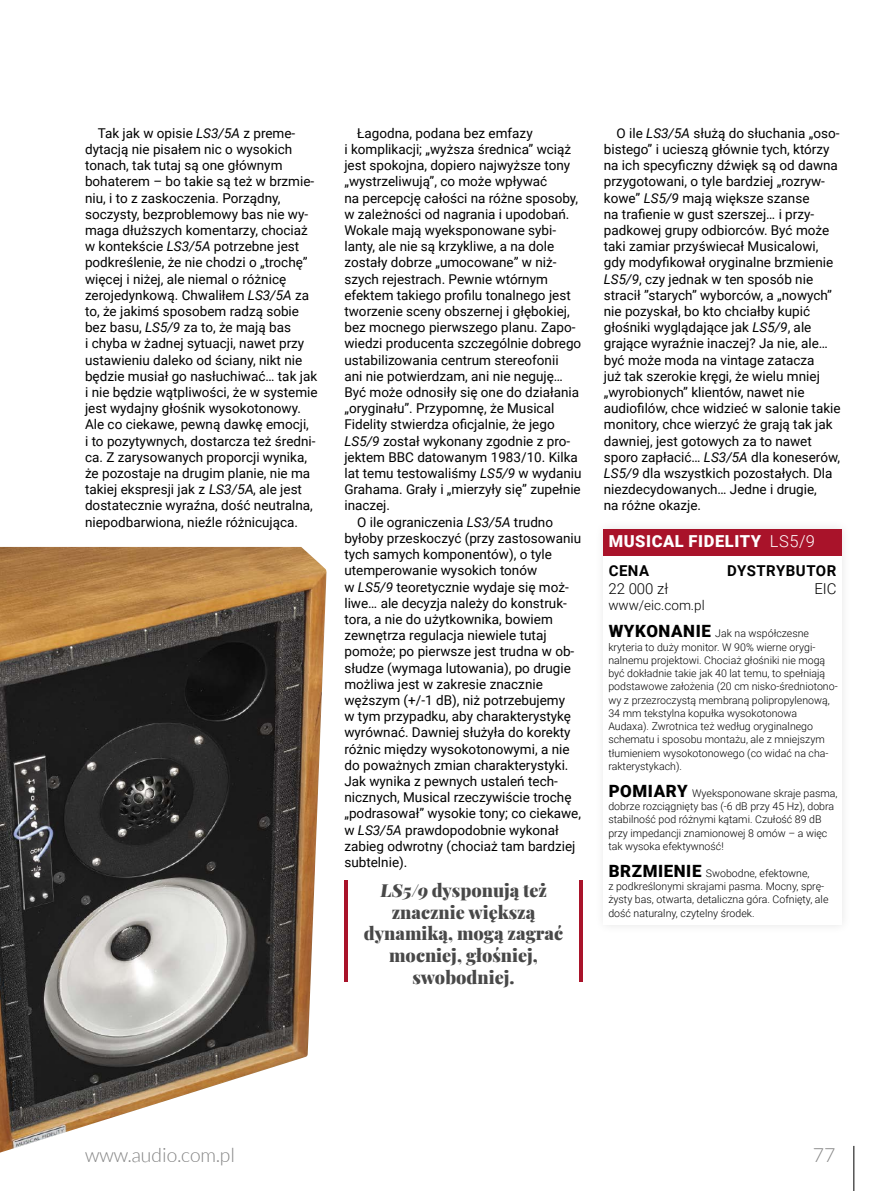
<style>
.page{position:relative;width:893px;height:1191px;background:#fff}
.page>*{position:absolute;margin:0;border:0;box-sizing:border-box;transform-origin:0 0}
.t1{font:300 19.5px "Lato";color:#858585}
.t2{font:900 18px/21.6px "Playfair Display";color:#484848;text-align:center}
.t3{font:900 16.5px "Roboto";letter-spacing:.035em;color:#fff}
.t4{font:700 15px "Roboto";letter-spacing:.035em;color:#000}
.t5{font:300 15px "Roboto";color:#000}
.t6{font:13.5px/16.2px "Roboto";color:#000}
.t7{font:300 13.5px "Roboto";color:#000}
.t8{font:300 10.65px/13.2px "Roboto";color:#000}
.s1{font-style:italic}
.s2{font-weight:300}
.s3{font-weight:900;font-size:16.95px}
</style>
<div class="page">
<hr style="left:854px;top:1145px;width:1px;height:46px;background:#000">
<div style="left:604px;top:529px;width:238px;height:26px;background:#a9132a"></div>
<hr style="left:344px;top:880px;width:4px;height:101px;background:#a9132a">
<hr style="left:579px;top:880px;width:4px;height:101px;background:#a9132a">
<img style="left:0;top:547px;width:327px;height:605px">
<p class="t6" style="left:85px;top:124px;width:234px;text-indent:13px">Tak jak w opisie <span class="s1">LS3/5A</span> z preme&shy;dytacją nie pisałem nic o wysokich tonach, tak tutaj są one głównym bohaterem – bo takie są też w brzmie&shy;niu, i to z zaskoczenia. Porządny, soczysty, bezproblemowy bas nie wy&shy;maga dłuższych komentarzy, chociaż w kontekście <span class="s1">LS3/5A</span> potrzebne jest podkreślenie, że nie chodzi o „trochę” więcej i niżej, ale niemal o różnicę zerojedynkową. Chwaliłem <span class="s1">LS3/5A</span> za to, że jakimś sposobem radzą sobie bez basu, <span class="s1">LS5/9</span> za to, że mają bas<br>i chyba w żadnej sytuacji, nawet przy ustawieniu daleko od ściany, nikt nie będzie musiał go nasłuchiwać… tak jak i nie będzie wątpliwości, że w systemie jest wydajny głośnik wysokotonowy.<br>Ale co ciekawe, pewną dawkę emocji,<br>i to pozytywnych, dostarcza też średni&shy;ca. Z zarysowanych proporcji wynika, że pozostaje na drugim planie, nie ma takiej ekspresji jak z LS3/5A, ale jest dostatecznie wyraźna, dość neutralna, niepodbarwiona, nieźle różnicująca.</p>
<p class="t6" style="left:357px;top:124px;width:177px">Łagodna, podana bez emfazy</p>
<p class="t6" style="left:344px;top:140px;width:228px">i komplikacji; „wyższa średnica” wciąż</p>
<p class="t6" style="left:344px;top:157px;width:227px">jest spokojna, dopiero najwyższe tony</p>
<p class="t6" style="left:344px;top:173px;width:204px">„wystrzeliwują”, co może wpływać</p>
<p class="t6" style="left:344px;top:189px;width:235px">na percepcję całości na różne sposoby,</p>
<p class="t6" style="left:344px;top:205px;width:227px">w zależności od nagrania i upodobań.</p>
<p class="t6" style="left:344px;top:221px;width:213px">Wokale mają wyeksponowane sybi-</p>
<p class="t6" style="left:344px;top:238px;width:211px">lanty, ale nie są krzykliwe, a na dole</p>
<p class="t6" style="left:344px;top:254px;width:214px">zostały dobrze „umocowane” w niż-</p>
<p class="t6" style="left:344px;top:270px;width:205px">szych rejestrach. Pewnie wtórnym</p>
<p class="t6" style="left:344px;top:286px;width:228px">efektem takiego profilu tonalnego jest</p>
<p class="t6" style="left:344px;top:302px;width:227px">tworzenie sceny obszernej i głębokiej,</p>
<p class="t6" style="left:344px;top:319px;width:233px">bez mocnego pierwszego planu. Zapo-</p>
<p class="t6" style="left:344px;top:335px;width:238px">wiedzi producenta szczególnie dobrego</p>
<p class="t6" style="left:344px;top:351px;width:216px">ustabilizowania centrum stereofonii</p>
<p class="t6" style="left:344px;top:367px;width:220px">ani nie potwierdzam, ani nie neguję…</p>
<p class="t6" style="left:344px;top:383px;width:236px">Być może odnosiły się one do działania</p>
<p class="t6" style="left:344px;top:400px;width:211px">„oryginału”. Przypomnę, że Musical</p>
<p class="t6" style="left:344px;top:416px;width:212px">Fidelity stwierdza oficjalnie, że jego</p>
<p class="t6" style="left:344px;top:432px;width:227px"><span class="s1">LS5/9</span> został wykonany zgodnie z pro-</p>
<p class="t6" style="left:344px;top:448px;width:235px">jektem BBC datowanym 1983/10. Kilka</p>
<p class="t6" style="left:344px;top:464px;width:239px">lat temu testowaliśmy <span class="s1">LS5/9</span> w wydaniu</p>
<p class="t6" style="left:344px;top:481px;width:238px">Grahama. Grały i „mierzyły się” zupełnie</p>
<p class="t6" style="left:344px;top:497px;width:47px">inaczej.</p>
<p class="t6" style="left:357px;top:513px;width:197px">O ile ograniczenia <span class="s1">LS3/5A</span> trudno</p>
<p class="t6" style="left:344px;top:529px;width:238px">byłoby przeskoczyć (przy zastosowaniu</p>
<p class="t6" style="left:344px;top:545px;width:209px">tych samych komponentów), o tyle</p>
<p class="t6" style="left:344px;top:562px;width:194px">utemperowanie wysokich tonów</p>
<p class="t6" style="left:344px;top:578px;width:226px">w <span class="s1">LS5/9</span> teoretycznie wydaje się moż-</p>
<p class="t6" style="left:344px;top:594px;width:224px">liwe… ale decyzja należy do konstruk-</p>
<p class="t6" style="left:344px;top:610px;width:210px">tora, a nie do użytkownika, bowiem</p>
<p class="t6" style="left:344px;top:626px;width:204px">zewnętrza regulacja niewiele tutaj</p>
<p class="t6" style="left:344px;top:643px;width:231px">pomoże; po pierwsze jest trudna w ob-</p>
<p class="t6" style="left:344px;top:659px;width:228px">słudze (wymaga lutowania), po drugie</p>
<p class="t6" style="left:344px;top:675px;width:200px">możliwa jest w zakresie znacznie</p>
<p class="t6" style="left:344px;top:691px;width:222px">węższym (+/-1 dB), niż potrzebujemy</p>
<p class="t6" style="left:344px;top:707px;width:228px">w tym przypadku, aby charakterystykę</p>
<p class="t6" style="left:344px;top:724px;width:228px">wyrównać. Dawniej służyła do korekty</p>
<p class="t6" style="left:344px;top:740px;width:227px">różnic między wysokotonowymi, a nie</p>
<p class="t6" style="left:344px;top:756px;width:226px">do poważnych zmian charakterystyki.</p>
<p class="t6" style="left:344px;top:772px;width:215px">Jak wynika z pewnych ustaleń tech-</p>
<p class="t6" style="left:344px;top:788px;width:229px">nicznych, Musical rzeczywiście trochę</p>
<p class="t6" style="left:344px;top:805px;width:238px">„podrasował” wysokie tony; co ciekawe,</p>
<p class="t6" style="left:344px;top:821px;width:216px">w <span class="s1">LS3/5A</span> prawdopodobnie wykonał</p>
<p class="t6" style="left:344px;top:837px;width:232px">zabieg odwrotny (chociaż tam bardziej</p>
<p class="t6" style="left:344px;top:853px;width:64px">subtelnie).</p>
<h2 class="t2" style="left:364px;top:878px;width:201px">LS5/9 dysponują też znacznie większą dynamiką, mogą zagrać mocniej, głośniej, swobodniej.</h2>
<p class="t6" style="left:604px;top:124px;width:238px;text-indent:13px">O ile <span class="s1">LS3/5A</span> służą do słuchania „oso&shy;bistego” i ucieszą głównie tych, którzy na ich specyficzny dźwięk są od dawna przygotowani, o tyle bardziej „rozryw&shy;kowe” <span class="s1">LS5/9</span> mają większe szanse<br>na trafienie w gust szerszej… i przy&shy;padkowej grupy odbiorców. Być może taki zamiar przyświecał Musicalowi, gdy modyfikował oryginalne brzmienie <span class="s1">LS5/9</span>, czy jednak w ten sposób nie stracił ”starych” wyborców, a „nowych” nie pozyskał, bo kto chciałby kupić głośniki wyglądające jak <span class="s1">LS5/9</span>, ale grające wyraźnie inaczej? Ja nie, ale… być może moda na vintage zatacza<br>już tak szerokie kręgi, że wielu mniej „wyrobionych” klientów, nawet nie audiofilów, chce widzieć w salonie takie monitory, chce wierzyć że grają tak jak dawniej, jest gotowych za to nawet sporo zapłacić… <span class="s1">LS3/5A</span> dla koneserów, <span class="s1">LS5/9</span> dla wszystkich pozostałych. Dla niezdecydowanych… Jedne i drugie,<br>na różne okazje.</p>
<p class="t3" style="left:609px;top:530px;width:208px">MUSICAL FIDELITY <span class="s2">LS5/9</span></p>
<p class="t4" style="left:609px;top:560px;width:42px">CENA</p>
<p class="t4" style="left:727px;top:560px;width:111px">DYSTRYBUTOR</p>
<p class="t5" style="left:608px;top:578px;width:61px">22 000 zł</p>
<p class="t5" style="left:814px;top:578px;width:24px">EIC</p>
<p class="t7" style="left:608px;top:596px;width:98px">www/eic.com.pl</p>
<p class="t8" style="left:608px;top:626px;width:231px"><span class="s3">WYKONANIE</span> Jak na współczesne kryteria to duży monitor. W 90% wierne orygi&shy;nalnemu projektowi. Chociaż głośniki nie mogą być dokładnie takie jak 40 lat temu, to spełniają podstawowe założenia (20 cm nisko-średniotono&shy;wy z przezroczystą membraną polipropylenową, 34 mm tekstylna kopułka wysokotonowa Audaxa). Zwrotnica też według oryginalnego schematu i sposobu montażu, ale z mniejszym tłumieniem wysokotonowego (co widać na cha&shy;rakterystykach).</p>
<p class="t8" style="left:608px;top:786px;width:231px"><span class="s3">POMIARY</span> Wyeksponowane skraje pasma, dobrze rozciągnięty bas (-6 dB przy 45 Hz), dobra stabilność pod różnymi kątami. Czułość 89 dB przy impedancji znamionowej 8 omów – a więc tak wysoka efektywność!</p>
<p class="t8" style="left:608px;top:866px;width:222px"><span class="s3">BRZMIENIE</span> Swobodne, efektowne,<br>z podkreślonymi skrajami pasma. Mocny, sprę&shy;żysty bas, otwarta, detaliczna góra. Cofnięty, ale dość naturalny, czytelny środek.</p>
<h1 class="t1" style="left:85px;top:1144px;width:151px">www.audio.com.pl</h1>
<h1 class="t1" style="left:813px;top:1144px;width:24px">77</h1>
</div>
